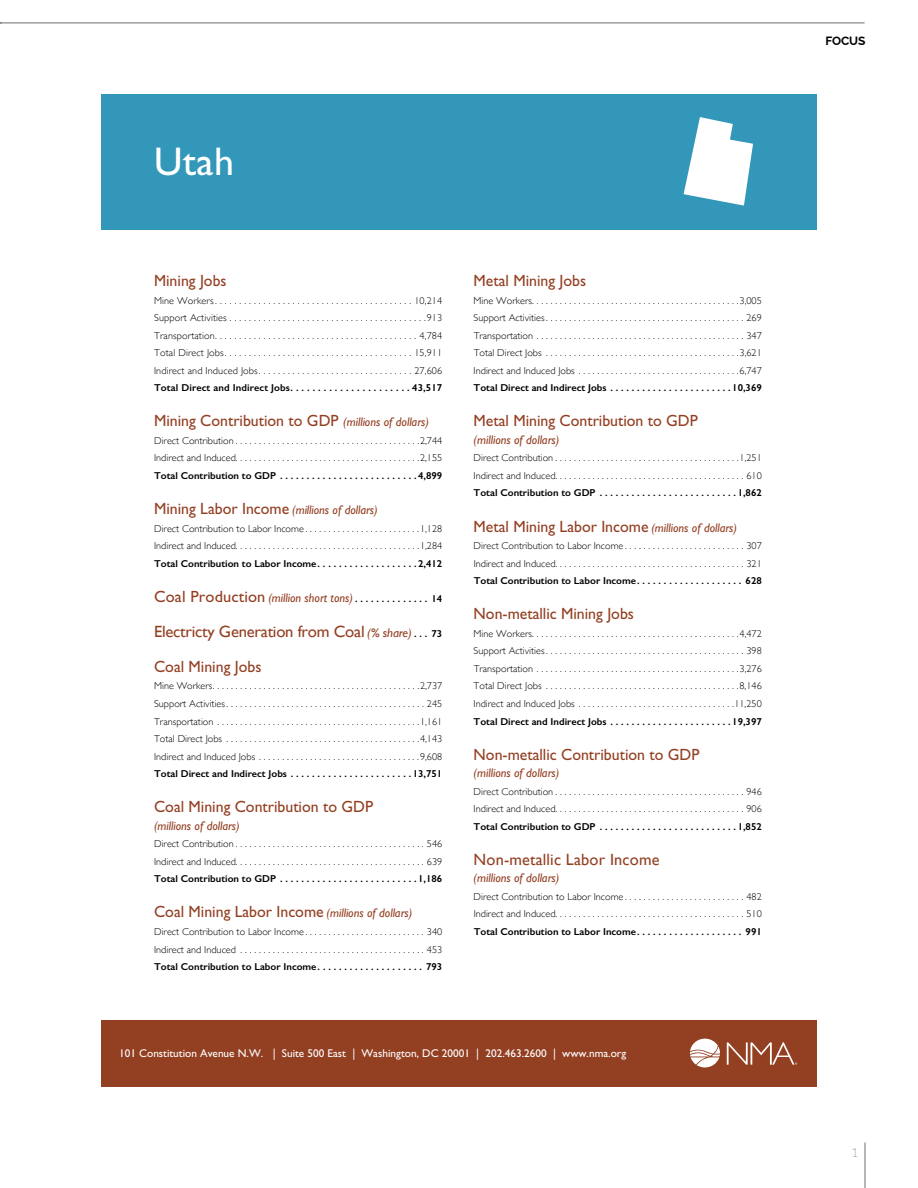
<style>
.page{position:relative;width:918px;height:1188px;background:#fff}
.page>*{position:absolute;margin:0;border:0;box-sizing:border-box;transform-origin:0 0}
.t1{font:40.05px "Gill Sans Std";color:#fff}
.t2{font:16.35px "Gill Sans Std";color:#933f22}
.t3{font:16.35px "Gill Sans";letter-spacing:-.015em;color:#933f22}
.t4{font:16.35px "Gill Sans";letter-spacing:.01em;color:#933f22}
.t5{font:16.35px "Gill Sans Std";color:#933f22;scale:.95 1}
.t6{font:100 15px "Raleway";color:#636466}
.t7{font:italic 12.6px "Gill Sans Std";color:#933f22}
.t8{font:700 12px "Raleway";letter-spacing:-.01em;color:#000}
.t9{font:11.25px "Gill Sans Std";color:#fff}
.t10{font:300 10.05px/17.5px "Gill Sans";color:#000}
.t11{font:600 10.05px "Gill Sans";color:#000}
.s1{font-style:italic;font-size:12.6px}
.s2{font-style:normal;font-size:16.35px}
.s3{font-family:"Gill Sans";font-weight:600;font-style:normal;font-size:10.05px;color:#000}
.s4{font-weight:600;font-size:10.05px;color:#000}
</style>
<div class="page">
<div style="left:101px;top:1020px;width:716px;height:67px;background:#933f22"></div>
<div style="left:101px;top:94px;width:716px;height:136px;background:#3397b9"></div>
<svg style="left:690px;top:1039px;width:30px;height:28px"></svg>
<svg style="left:727px;top:1042px;width:70px;height:23px"></svg>
<svg style="left:684px;top:117px;width:69px;height:89px"></svg>
<hr style="left:865px;top:1142px;width:1px;height:46px;background:#6d6e71">
<hr style="left:0;top:23px;width:865px;height:1px;background:#6d6e71">
<h1 class="t1" style="left:154px;top:138px;width:82px">Utah</h1>
<h2 class="t5" style="left:154px;top:271px;width:78px">Mining Jobs</h2>
<p class="t10" style="left:154px;top:291px;width:290px;text-align:justify">Mine Workers . . . . . . . . . . . . . . . . . . . . . . . . . . . . . . . . . . . . . . . . . 10,214<br>Support Activities . . . . . . . . . . . . . . . . . . . . . . . . . . . . . . . . . . . . . . . . .913<br>Transportation . . . . . . . . . . . . . . . . . . . . . . . . . . . . . . . . . . . . . . . . . . 4,784<br>Total Direct Jobs . . . . . . . . . . . . . . . . . . . . . . . . . . . . . . . . . . . . . . . 15,911<br>Indirect and Induced Jobs . . . . . . . . . . . . . . . . . . . . . . . . . . . . . . . . 27,606</p>
<p class="t11" style="left:154px;top:382px;width:290px">Total Direct and Indirect Jobs . . . . . . . . . . . . . . . . . . . . . . 43,517</p>
<h2 class="t2" style="left:154px;top:411px;width:276px">Mining Contribution to GDP <span class="s1">(millions of dollars)</span></h2>
<p class="t10" style="left:154px;top:431px;width:290px">Direct Contribution . . . . . . . . . . . . . . . . . . . . . . . . . . . . . . . . . . . . . . . .2,744<br>Indirect and Induced . . . . . . . . . . . . . . . . . . . . . . . . . . . . . . . . . . . . . . . .2,155</p>
<p class="t11" style="left:154px;top:469px;width:290px">Total Contribution to GDP . . . . . . . . . . . . . . . . . . . . . . . . . . 4,899</p>
<p class="t7" style="left:154px;top:503px;width:225px"><span class="s2">Mining Labor Income</span> (millions of dollars)</p>
<p class="t10" style="left:154px;top:519px;width:290px">Direct Contribution to Labor Income . . . . . . . . . . . . . . . . . . . . . . . . .1,128<br>Indirect and Induced . . . . . . . . . . . . . . . . . . . . . . . . . . . . . . . . . . . . . . . .1,284</p>
<p class="t11" style="left:154px;top:557px;width:290px">Total Contribution to Labor Income . . . . . . . . . . . . . . . . . . . 2,412</p>
<p class="t7" style="left:154px;top:590px;width:290px"><span class="s2">Coal Production</span> (million short tons) <span class="s3">. . . . . . . . . . . . . . 14</span></p>
<h2 class="t3" style="left:154px;top:622px;width:290px">Electricty Generation from Coal <span class="s1">(% share)</span> <span class="s4">. . . 73</span></h2>
<h2 class="t2" style="left:154px;top:657px;width:109px">Coal Mining Jobs</h2>
<p class="t10" style="left:154px;top:677px;width:290px;text-align:justify">Mine Workers . . . . . . . . . . . . . . . . . . . . . . . . . . . . . . . . . . . . . . . . . . . . .2,737<br>Support Activities . . . . . . . . . . . . . . . . . . . . . . . . . . . . . . . . . . . . . . . . . . . 245<br>Transportation . . . . . . . . . . . . . . . . . . . . . . . . . . . . . . . . . . . . . . . . . . . .1,161<br>Total Direct Jobs . . . . . . . . . . . . . . . . . . . . . . . . . . . . . . . . . . . . . . . . . .4,143<br>Indirect and Induced Jobs . . . . . . . . . . . . . . . . . . . . . . . . . . . . . . . . . . .9,608</p>
<p class="t11" style="left:154px;top:768px;width:290px">Total Direct and Indirect Jobs . . . . . . . . . . . . . . . . . . . . . . . 13,751</p>
<h2 class="t2" style="left:154px;top:797px;width:220px">Coal Mining Contribution to GDP</h2>
<p class="t7" style="left:154px;top:818px;width:87px">(millions of dollars)</p>
<p class="t10" style="left:154px;top:835px;width:290px">Direct Contribution . . . . . . . . . . . . . . . . . . . . . . . . . . . . . . . . . . . . . . . . . 546<br>Indirect and Induced . . . . . . . . . . . . . . . . . . . . . . . . . . . . . . . . . . . . . . . . . 639</p>
<p class="t11" style="left:154px;top:873px;width:290px">Total Contribution to GDP . . . . . . . . . . . . . . . . . . . . . . . . . . 1,186</p>
<h2 class="t2" style="left:154px;top:903px;width:260px">Coal Mining Labor Income <span class="s1">(millions of dollars)</span></h2>
<p class="t10" style="left:154px;top:922px;width:290px">Direct Contribution to Labor Income . . . . . . . . . . . . . . . . . . . . . . . . . . 340<br>Indirect and Induced . . . . . . . . . . . . . . . . . . . . . . . . . . . . . . . . . . . . . . . . 453</p>
<p class="t11" style="left:154px;top:961px;width:290px">Total Contribution to Labor Income . . . . . . . . . . . . . . . . . . . . 793</p>
<h2 class="t2" style="left:474px;top:271px;width:114px">Metal Mining Jobs</h2>
<p class="t10" style="left:474px;top:291px;width:290px;text-align:justify">Mine Workers . . . . . . . . . . . . . . . . . . . . . . . . . . . . . . . . . . . . . . . . . . . . .3,005<br>Support Activities . . . . . . . . . . . . . . . . . . . . . . . . . . . . . . . . . . . . . . . . . . . 269<br>Transportation . . . . . . . . . . . . . . . . . . . . . . . . . . . . . . . . . . . . . . . . . . . . . 347<br>Total Direct Jobs . . . . . . . . . . . . . . . . . . . . . . . . . . . . . . . . . . . . . . . . . .3,621<br>Indirect and Induced Jobs . . . . . . . . . . . . . . . . . . . . . . . . . . . . . . . . . . .6,747</p>
<p class="t11" style="left:474px;top:382px;width:290px">Total Direct and Indirect Jobs . . . . . . . . . . . . . . . . . . . . . . . 10,369</p>
<h2 class="t2" style="left:474px;top:411px;width:226px">Metal Mining Contribution to GDP</h2>
<p class="t7" style="left:474px;top:432px;width:87px">(millions of dollars)</p>
<p class="t10" style="left:474px;top:449px;width:290px">Direct Contribution . . . . . . . . . . . . . . . . . . . . . . . . . . . . . . . . . . . . . . . .1,251<br>Indirect and Induced . . . . . . . . . . . . . . . . . . . . . . . . . . . . . . . . . . . . . . . . . 610</p>
<p class="t11" style="left:474px;top:487px;width:290px">Total Contribution to GDP . . . . . . . . . . . . . . . . . . . . . . . . . . 1,862</p>
<h2 class="t2" style="left:474px;top:517px;width:265px">Metal Mining Labor Income <span class="s1">(millions of dollars)</span></h2>
<p class="t10" style="left:474px;top:537px;width:290px">Direct Contribution to Labor Income . . . . . . . . . . . . . . . . . . . . . . . . . . 307<br>Indirect and Induced . . . . . . . . . . . . . . . . . . . . . . . . . . . . . . . . . . . . . . . . . 321</p>
<p class="t11" style="left:474px;top:575px;width:290px">Total Contribution to Labor Income . . . . . . . . . . . . . . . . . . . . 628</p>
<h2 class="t2" style="left:474px;top:604px;width:162px">Non-metallic Mining Jobs</h2>
<p class="t10" style="left:474px;top:624px;width:290px;text-align:justify">Mine Workers . . . . . . . . . . . . . . . . . . . . . . . . . . . . . . . . . . . . . . . . . . . . .4,472<br>Support Activities . . . . . . . . . . . . . . . . . . . . . . . . . . . . . . . . . . . . . . . . . . . 398<br>Transportation . . . . . . . . . . . . . . . . . . . . . . . . . . . . . . . . . . . . . . . . . . . .3,276<br>Total Direct Jobs . . . . . . . . . . . . . . . . . . . . . . . . . . . . . . . . . . . . . . . . . .8,146<br>Indirect and Induced Jobs . . . . . . . . . . . . . . . . . . . . . . . . . . . . . . . . . .11,250</p>
<p class="t11" style="left:474px;top:715px;width:290px">Total Direct and Indirect Jobs . . . . . . . . . . . . . . . . . . . . . . . 19,397</p>
<h2 class="t2" style="left:474px;top:745px;width:227px">Non-metallic Contribution to GDP</h2>
<p class="t7" style="left:474px;top:766px;width:87px">(millions of dollars)</p>
<p class="t10" style="left:474px;top:782px;width:290px">Direct Contribution . . . . . . . . . . . . . . . . . . . . . . . . . . . . . . . . . . . . . . . . . 946<br>Indirect and Induced . . . . . . . . . . . . . . . . . . . . . . . . . . . . . . . . . . . . . . . . . 906</p>
<p class="t11" style="left:474px;top:820px;width:290px">Total Contribution to GDP . . . . . . . . . . . . . . . . . . . . . . . . . . 1,852</p>
<h2 class="t4" style="left:474px;top:850px;width:187px">Non-metallic Labor Income</h2>
<p class="t7" style="left:474px;top:871px;width:87px">(millions of dollars)</p>
<p class="t10" style="left:474px;top:887px;width:290px">Direct Contribution to Labor Income . . . . . . . . . . . . . . . . . . . . . . . . . . 482<br>Indirect and Induced . . . . . . . . . . . . . . . . . . . . . . . . . . . . . . . . . . . . . . . . . 510</p>
<p class="t11" style="left:474px;top:926px;width:290px">Total Contribution to Labor Income . . . . . . . . . . . . . . . . . . . . 991</p>
<p class="t9" style="left:119px;top:1047px;width:509px">101 Constitution Avenue N.W. | Suite 500 East | Washington, DC 20001 | 202.463.2600 | www.nma.org</p>
<p class="t8" style="left:825px;top:31px;width:41px">FOCUS</p>
<h3 class="t6" style="left:852px;top:1139px;width:7px">1</h3>
</div>
